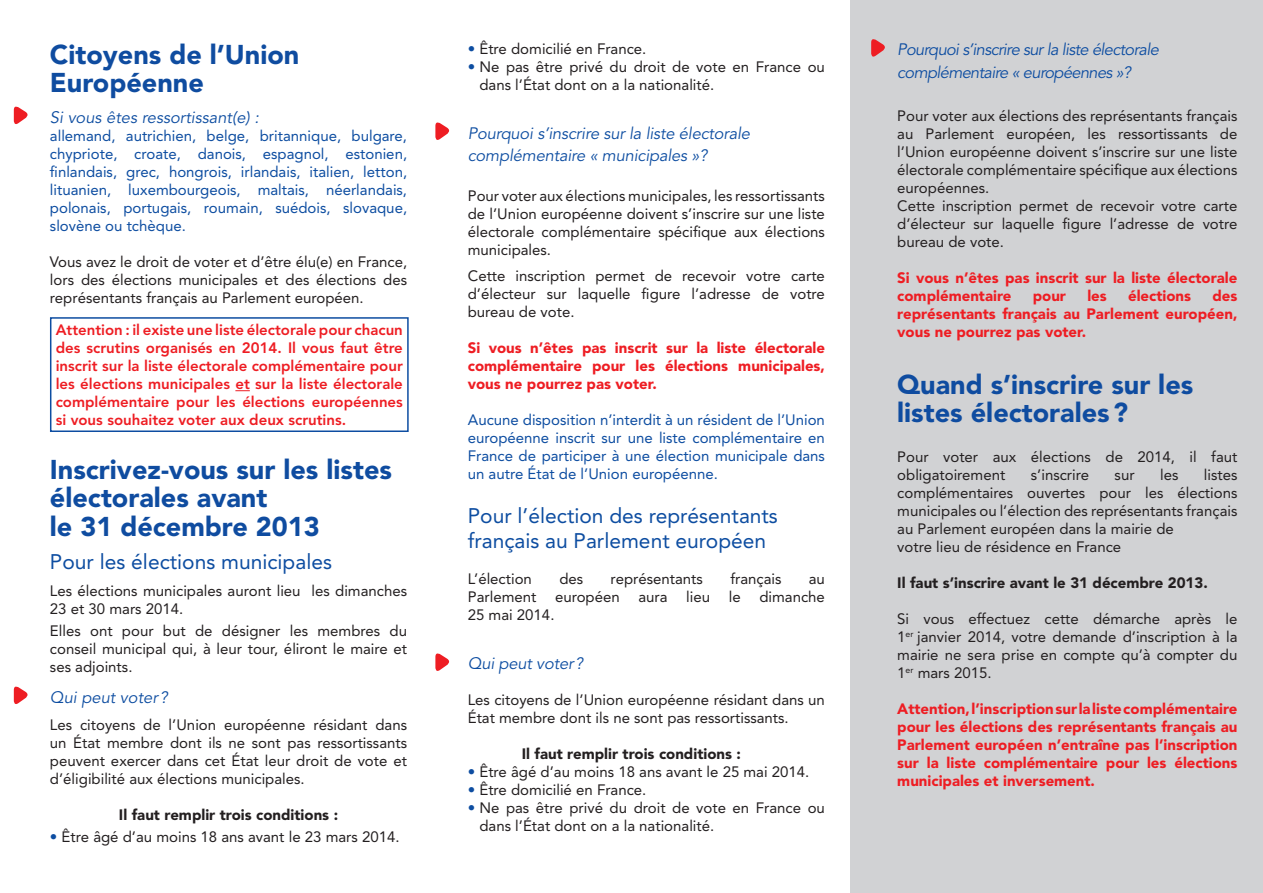
<style>
.page{position:relative;width:1263px;height:893px;background:#fff}
.page>*{position:absolute;margin:0;border:0;box-sizing:border-box;transform-origin:0 0}
.titre{font:900 27px/28.5px "Avenir";color:#0f4ca0}
.Titre_2{font:21px/25.2px "Avenir";color:#0d4da1}
.titre_3{font:italic 16.5px/22.5px "Avenir";letter-spacing:-.01em;color:#0d4da1}
.titre_3-2{font:italic 16.5px/22.5px "Avenir";letter-spacing:-.04em;color:#0d4da1}
.textes{font:15px/18px "Avenir";color:#231f20;text-align:justify}
.textes-2{font:900 15px/18px "Avenir";color:#ee1d23;text-align:justify}
.textes-3{font:15px/18px "Avenir";color:#0d4da1;text-align:justify}
.t1{font:800 15px/18px "Avenir";color:#ee1d23;text-align:justify}
.textes-4{font:900 15px "Avenir";color:#231f20}
.s1{color:#0d4da1}
</style>
<div class="page">
<div style="left:850px;top:0;width:413px;height:893px;background:#d1d2d4"></div>
<svg style="left:235px;top:390px;width:15px;height:1px"></svg>
<div style="left:50px;top:317px;width:359px;height:115px;border:2px solid #0d4da1"></div>
<svg style="left:14px;top:107px;width:14px;height:17px"></svg>
<svg style="left:14px;top:687px;width:14px;height:17px"></svg>
<svg style="left:435px;top:122px;width:14px;height:18px"></svg>
<svg style="left:435px;top:653px;width:14px;height:18px"></svg>
<svg style="left:871px;top:39px;width:14px;height:18px"></svg>
<p class="titre" style="left:50px;top:40px;width:251px">Citoyens de l’Union<br>Européenne</p>
<p class="titre_3" style="left:50px;top:107px;width:211px">Si vous êtes ressortissant(e) :</p>
<p class="textes-3" style="left:50px;top:127px;width:359px">allemand, autrichien, belge, britannique, bulgare, chypriote, croate, danois, espagnol, estonien, finlandais, grec, hongrois, irlandais, italien, letton, lituanien, luxembourgeois, maltais, néerlandais, polonais, portugais, roumain, suédois, slovaque, slovène ou tchèque.</p>
<p class="textes" style="left:50px;top:253px;width:359px">Vous avez le droit de voter et d’être élu(e) en France, lors des élections municipales et des élections des représentants français au Parlement européen.</p>
<p class="t1" style="left:56px;top:321px;width:349px">Attention : il existe une liste électorale pour chacun des scrutins organisés en 2014. Il vous faut être inscrit sur la liste électorale complémentaire pour les élections municipales et sur la liste électorale complémentaire pour les élections européennes si vous souhaitez voter aux deux scrutins.</p>
<p class="titre" style="left:50px;top:455px;width:344px">Inscrivez-vous sur les listes électorales avant<br>le 31 décembre 2013</p>
<p class="Titre_2" style="left:50px;top:549px;width:284px">Pour les élections municipales</p>
<p class="textes" style="left:50px;top:582px;width:359px">Les élections municipales auront lieu les dimanches<br>23 et 30 mars 2014.</p>
<p class="textes" style="left:50px;top:622px;width:359px">Elles ont pour but de désigner les membres du conseil municipal qui, à leur tour, éliront le maire et ses adjoints.</p>
<p class="titre_3" style="left:50px;top:686px;width:119px">Qui peut voter ?</p>
<p class="textes" style="left:50px;top:715px;width:359px">Les citoyens de l’Union européenne résidant dans un État membre dont ils ne sont pas ressortissants peuvent exercer dans cet État leur droit de vote et d’éligibilité aux élections municipales.</p>
<p class="textes-4" style="left:119px;top:805px;width:221px">Il faut remplir trois conditions :</p>
<p class="textes" style="left:50px;top:828px;width:351px"><span class="s1">•</span> Être âgé d’au moins 18 ans avant le 23 mars 2014.</p>
<p class="textes" style="left:468px;top:40px;width:180px"><span class="s1">•</span> Être domicilié en France.</p>
<p class="textes" style="left:479px;top:58px;width:347px;text-indent:-12px"><span class="s1">•</span> Ne pas être privé du droit de vote en France ou dans l’État dont on a la nationalité.</p>
<p class="titre_3" style="left:468px;top:122px;width:284px">Pourquoi s’inscrire sur la liste électorale complémentaire « municipales »?</p>
<p class="textes" style="left:468px;top:187px;width:359px">Pour voter aux élections municipales, les ressortissants de l’Union européenne doivent s’inscrire sur une liste électorale complémentaire spécifique aux élections municipales.</p>
<p class="textes" style="left:468px;top:267px;width:359px">Cette inscription permet de recevoir votre carte d’électeur sur laquelle figure l’adresse de votre bureau de vote.</p>
<p class="textes-2" style="left:468px;top:339px;width:359px">Si vous n’êtes pas inscrit sur la liste électorale complémentaire pour les élections municipales, vous ne pourrez pas voter.</p>
<p class="textes-3" style="left:468px;top:411px;width:359px">Aucune disposition n’interdit à un résident de l’Union européenne inscrit sur une liste complémentaire en France de participer à une élection municipale dans un autre État de l’Union européenne.</p>
<p class="Titre_2" style="left:468px;top:503px;width:312px">Pour l’élection des représentants français au Parlement européen</p>
<p class="textes" style="left:468px;top:570px;width:66px">L’élection</p>
<p class="textes" style="left:559px;top:570px;width:25px">des</p>
<p class="textes" style="left:611px;top:570px;width:94px">représentants</p>
<p class="textes" style="left:730px;top:570px;width:53px">français</p>
<p class="textes" style="left:468px;top:570px;width:359px;text-indent:341px">au Parlement européen aura lieu le dimanche 25 mai 2014.</p>
<p class="titre_3" style="left:468px;top:652px;width:117px">Qui peut voter?</p>
<p class="textes" style="left:468px;top:691px;width:359px">Les citoyens de l’Union européenne résidant dans un<br>État membre dont ils ne sont pas ressortissants.</p>
<p class="textes-4" style="left:522px;top:744px;width:221px">Il faut remplir trois conditions :</p>
<p class="textes" style="left:468px;top:763px;width:343px"><span class="s1">•</span> Être âgé d’au moins 18 ans avant le 25 mai 2014.</p>
<p class="textes" style="left:468px;top:781px;width:180px"><span class="s1">•</span> Être domicilié en France.</p>
<p class="textes" style="left:479px;top:799px;width:347px;text-indent:-12px"><span class="s1">•</span> Ne pas être privé du droit de vote en France ou dans l’État dont on a la nationalité.</p>
<p class="titre_3-2" style="left:897px;top:39px;width:263px">Pourquoi s’inscrire sur la liste électorale complémentaire « européennes »?</p>
<p class="textes" style="left:897px;top:107px;width:342px">Pour voter aux élections des représentants français au Parlement européen, les ressortissants de l’Union européenne doivent s’inscrire sur une liste électorale complémentaire spécifique aux élections européennes.</p>
<p class="textes" style="left:897px;top:197px;width:342px">Cette inscription permet de recevoir votre carte d’électeur sur laquelle figure l’adresse de votre bureau de vote.</p>
<p class="textes-2" style="left:897px;top:269px;width:342px">Si vous n’êtes pas inscrit sur la liste électorale complémentaire</p>
<p class="textes-2" style="left:897px;top:287px;width:342px;text-indent:315px">des représentants français au Parlement européen, vous ne pourrez pas voter.</p>
<p class="titre" style="left:897px;top:370px;width:298px">Quand s’inscrire sur les listes électorales?</p>
<p class="textes" style="left:897px;top:448px;width:342px">Pour voter aux élections de 2014, il faut obligatoirement</p>
<p class="textes-2" style="left:1033px;top:287px;width:35px">pour</p>
<p class="textes-2" style="left:1087px;top:287px;width:21px">les</p>
<p class="textes-2" style="left:1128px;top:287px;width:65px">élections</p>
<p class="textes" style="left:897px;top:466px;width:342px;text-indent:307px">listes complémentaires ouvertes pour les élections municipales ou l’élection des représentants français au Parlement européen dans la mairie de</p>
<p class="textes" style="left:897px;top:538px;width:226px">votre lieu de résidence en France</p>
<p class="textes-4" style="left:897px;top:574px;width:312px">Il faut s’inscrire avant le 31 décembre 2013.</p>
<p class="textes" style="left:897px;top:610px;width:342px">Si vous effectuez cette démarche après le 1<sup>er</sup> janvier 2014, votre demande d’inscription à la mairie ne sera prise en compte qu’à compter du 1<sup>er</sup> mars 2015.</p>
<p class="textes-2" style="left:897px;top:700px;width:342px">Attention, l’inscription sur la liste complémentaire pour les élections des représentants français au Parlement européen n’entraîne pas l’inscription sur la liste complémentaire pour les élections municipales et inversement.</p>
<p class="textes" style="left:1031px;top:466px;width:60px">s’inscrire</p>
<p class="textes" style="left:1114px;top:466px;width:22px">sur</p>
<p class="textes" style="left:1160px;top:466px;width:20px">les</p>
</div>
